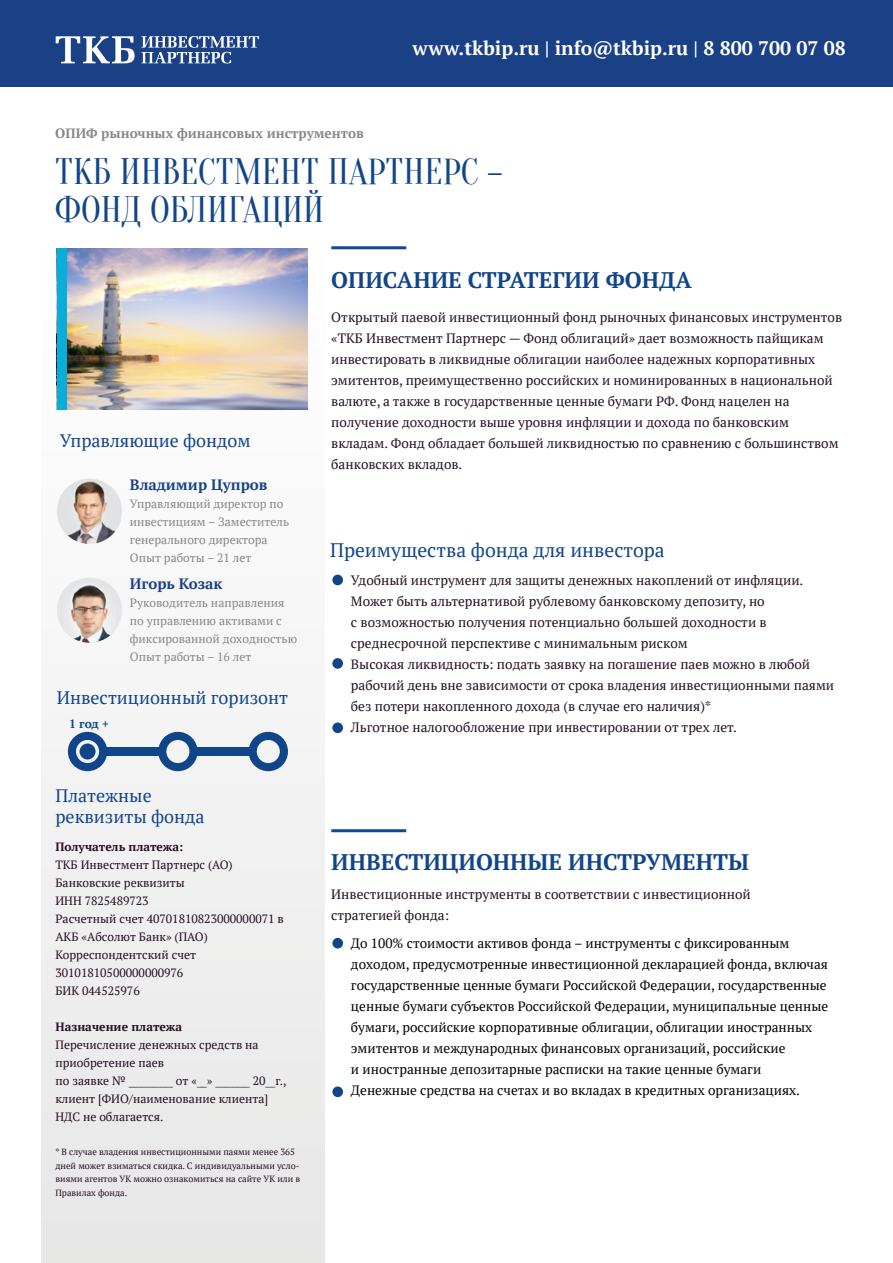
<style>
.page{position:relative;width:893px;height:1263px;background:#fff}
.page>*{position:absolute;margin:0;border:0;box-sizing:border-box;transform-origin:0 0}
.t1{font:36px/37.5px "Oranienbaum";color:#11458a}
.t2{font:700 22.5px "PT Serif";color:#11458a}
.t3{font:700 19.5px "PT Serif";color:#fff}
.t4{font:19.5px "PT Serif";color:#11458a}
.t5{font:18px/21px "PT Serif";color:#11458a}
.t6{font:700 15px "PT Serif";color:#1a4085}
.t7{font:13.5px/21px "PT Serif";color:#230f21}
.t8{font:13.5px/21px "PT Serif";color:#000}
.t9{font:700 13.5px "PT Serif";color:#878787}
.t10{font:12px/18px "PT Serif";color:#230f21}
.t11{font:12px/18px "PT Serif";color:#878787}
.t12{font:700 12px "PT Serif";color:#230f21}
.t13{font:700 12px "PT Serif";color:#11458a}
.t14{font:9px/13.5px "PT Serif";color:#230f21}
</style>
<div class="page">
<div style="left:41px;top:224px;width:283px;height:1039px;background:#f1f1f1"></div>
<hr style="left:331px;top:246px;width:75px;height:3px;background:#124a8f">
<hr style="left:331px;top:829px;width:75px;height:3px;background:#124a8f">
<img style="left:58px;top:479px;width:63px;height:65px">
<div style="left:57px;top:578px;width:65px;height:65px;background:#e4e5e7;border-radius:50%"></div>
<img style="left:64px;top:581px;width:51px;height:62px">
<div style="left:332px;top:575px;width:11px;height:10px;background:#11458a;border-radius:50%"></div>
<div style="left:332px;top:658px;width:11px;height:11px;background:#11458a;border-radius:50%"></div>
<div style="left:332px;top:722px;width:11px;height:11px;background:#11458a;border-radius:50%"></div>
<div style="left:332px;top:938px;width:11px;height:10px;background:#11458a;border-radius:50%"></div>
<div style="left:332px;top:1086px;width:11px;height:11px;background:#11458a;border-radius:50%"></div>
<svg style="left:68px;top:732px;width:39px;height:39px"></svg>
<svg style="left:158px;top:732px;width:39px;height:39px"></svg>
<svg style="left:249px;top:732px;width:39px;height:39px"></svg>
<div style="left:103px;top:747px;width:62px;height:9px;background:#11458a"></div>
<div style="left:194px;top:747px;width:59px;height:9px;background:#11458a"></div>
<div style="left:80px;top:743px;width:16px;height:16px;background:#11458a;border-radius:50%"></div>
<img style="left:66px;top:248px;width:242px;height:162px">
<div style="left:57px;top:248px;width:9px;height:162px;background:#07aeda"></div>
<div style="left:0;top:0;width:893px;height:86px;background:#1a4085"></div>
<svg style="left:141px;top:36px;width:118px;height:27px"></svg>
<svg style="left:56px;top:36px;width:79px;height:27px"></svg>
<p class="t9" style="left:55px;top:124px;width:310px">ОПИФ рыночных финансовых инструментов</p>
<h3 class="t3" style="left:412px;top:35px;width:435px">www.tkbip.ru | info@tkbip.ru | 8 800 700 07 08</h3>
<h1 class="t1" style="left:55px;top:154px;width:449px">ТКБ ИНВЕСТМЕНТ ПАРТНЕРС –<br>ФОНД ОБЛИГАЦИЙ</h1>
<h3 class="t5" style="left:60px;top:430px;width:193px">Управляющие фондом</h3>
<p class="t6" style="left:130px;top:475px;width:139px">Владимир Цупров</p>
<p class="t11" style="left:130px;top:495px;width:161px">Управляющий директор по инвестициям – Заместитель генерального директора<br>Опыт работы – 21 лет</p>
<p class="t6" style="left:130px;top:574px;width:94px">Игорь Козак</p>
<p class="t11" style="left:130px;top:594px;width:169px">Руководитель направления по управлению активами с фиксированной доходностью<br>Опыт работы – 16 лет</p>
<h3 class="t5" style="left:57px;top:686px;width:233px">Инвестиционный горизонт</h3>
<p class="t13" style="left:69px;top:715px;width:41px">1 год +</p>
<h3 class="t5" style="left:55px;top:785px;width:151px">Платежные реквизиты фонда</h3>
<p class="t12" style="left:55px;top:839px;width:129px">Получатель платежа:</p>
<p class="t10" style="left:55px;top:856px;width:230px">ТКБ Инвестмент Партнерс (АО)<br>Банковские реквизиты<br>ИНН 7825489723<br>Расчетный счет 40701810823000000071 в<br>АКБ «Абсолют Банк» (ПАО)<br>Корреспондентский счет<br>30101810500000000976<br>БИК 044525976</p>
<p class="t12" style="left:55px;top:1019px;width:128px">Назначение платежа</p>
<p class="t10" style="left:55px;top:1036px;width:233px">Перечисление денежных средств на приобретение паев<br>по заявке № _________ от «__» _______ 20__г., клиент [ФИО/наименование клиента]<br>НДС не облагается.</p>
<p class="t14" style="left:55px;top:1145px;width:246px">* В случае владения инвестиционными паями менее 365 дней может взиматься скидка. С индивидуальными усло&shy;виями агентов УК можно ознакомиться на сайте УК или в Правилах фонда.</p>
<h2 class="t2" style="left:331px;top:265px;width:362px">ОПИСАНИЕ СТРАТЕГИИ ФОНДА</h2>
<p class="t7" style="left:331px;top:306px;width:512px">Открытый паевой инвестиционный фонд рыночных финансовых инструментов «ТКБ Инвестмент Партнерс — Фонд облигаций» дает возможность пайщикам инвестировать в ликвидные облигации наиболее надежных корпоративных эмитентов, преимущественно российских и номинированных в национальной валюте, а также в государственные ценные бумаги РФ. Фонд нацелен на получение доходности выше уровня инфляции и дохода по банковским вкладам. Фонд обладает большей ликвидностью по сравнению с большинством банковских вкладов.</p>
<h3 class="t4" style="left:330px;top:537px;width:336px">Преимущества фонда для инвестора</h3>
<p class="t7" style="left:351px;top:570px;width:485px">Удобный инструмент для защиты денежных накоплений от инфляции.<br>Может быть альтернативой рублевому банковскому депозиту, но<br>с возможностью получения потенциально большей доходности в среднесрочной перспективе с минимальным риском<br>Высокая ликвидность: подать заявку на погашение паев можно в любой рабочий день вне зависимости от срока владения инвестиционными паями без потери накопленного дохода (в случае его наличия)*<br>Льготное налогообложение при инвестировании от трех лет.</p>
<h2 class="t2" style="left:331px;top:846px;width:419px">ИНВЕСТИЦИОННЫЕ ИНСТРУМЕНТЫ</h2>
<p class="t7" style="left:331px;top:883px;width:421px">Инвестиционные инструменты в соответствии с инвестиционной стратегией фонда:</p>
<p class="t8" style="left:351px;top:933px;width:479px">До 100% стоимости активов фонда – инструменты с фиксированным доходом, предусмотренные инвестиционной декларацией фонда, включая государственные ценные бумаги Российской Федерации, государственные ценные бумаги субъектов Российской Федерации, муниципальные ценные бумаги, российские корпоративные облигации, облигации иностранных эмитентов и международных финансовых организаций, российские<br>и иностранные депозитарные расписки на такие ценные бумаги Денежные средства на счетах и во вкладах в кредитных организациях.</p>
</div>
